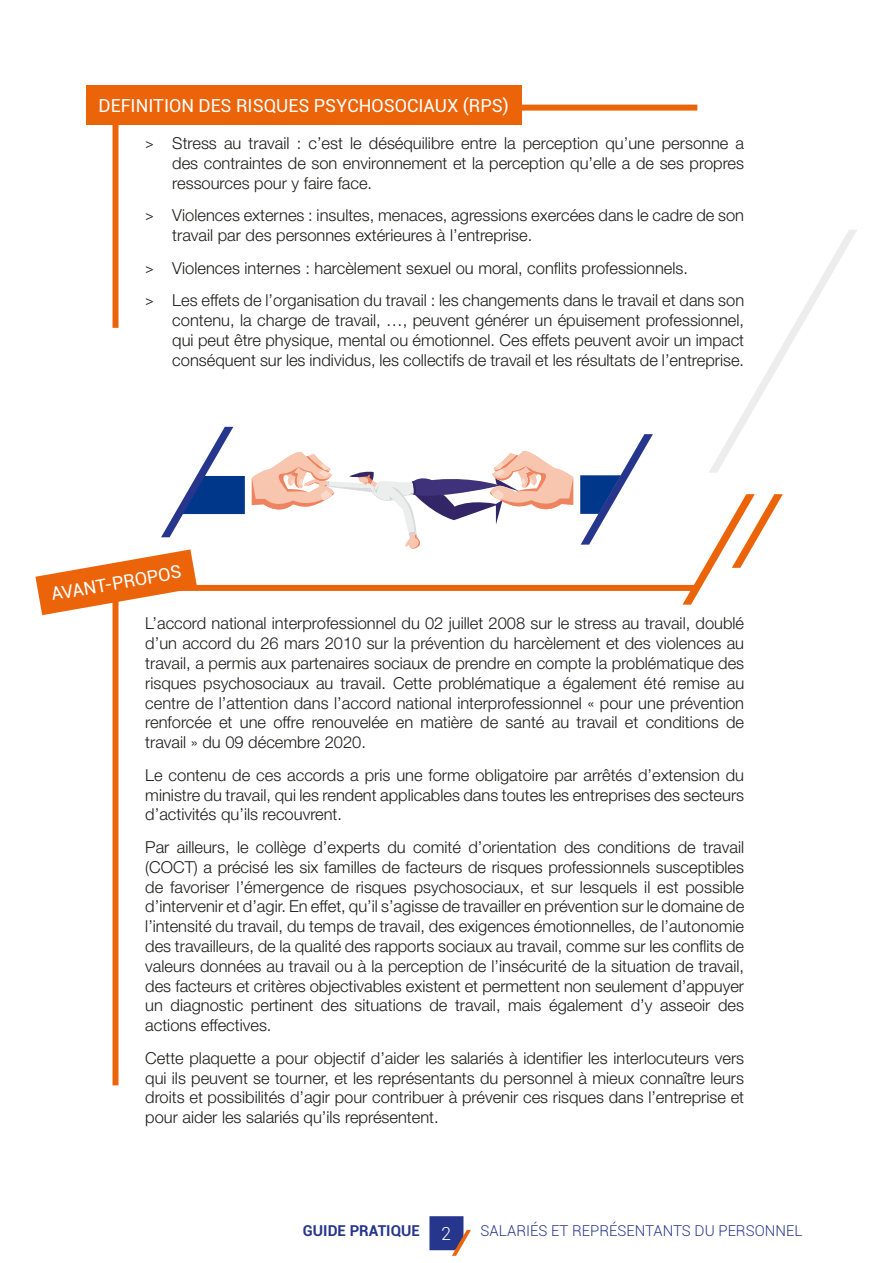
<style>
.page{position:relative;width:893px;height:1263px;background:#fff}
.page>*{position:absolute;margin:0;border:0;box-sizing:border-box;transform-origin:0 0}
.t1{font:18px "Roboto";color:#fff}
.t2{font:300 16.5px/19.8px "Helvetica Neue LT Std";color:#1d1d1b;text-align:justify}
.t3{font:300 15px "Roboto";color:#26368c}
.t4{font:700 15px "Roboto";color:#26368c}
.s1{font-family:"Roboto"}
.s2{font-weight:300;font-size:18px;color:#fff}
</style>
<div class="page">
<svg style="left:429px;top:1216px;width:42px;height:40px"></svg>
<svg style="left:112px;top:615px;width:7px;height:471px;background:#ee7a2c"></svg>
<svg style="left:110px;top:104px;width:588px;height:126px"></svg>
<div style="left:86px;top:85px;width:436px;height:39px;background:#ec6409"></div>
<svg style="left:35px;top:230px;width:822px;height:385px"></svg>
<p class="t1" style="left:99px;top:93px;width:412px">DEFINITION DES RISQUES PSYCHOSOCIAUX (RPS)</p>
<p class="t2" style="left:172px;top:133px;width:573px;text-indent:-27px"><span class="s1">&gt;</span> Stress au travail : c’est le déséquilibre entre la perception qu’une personne a des contraintes de son environnement et la perception qu’elle a de ses propres ressources pour y faire face.</p>
<p class="t2" style="left:172px;top:205px;width:573px;text-indent:-27px"><span class="s1">&gt;</span> Violences externes : insultes, menaces, agressions exercées dans le cadre de son travail par des personnes extérieures à l’entreprise.</p>
<p class="t2" style="left:145px;top:251px;width:600px;line-height:32.5px"><span class="s1">&gt;</span> Violences internes : harcèlement sexuel ou moral, conflits professionnels.<br><span class="s1">&gt;</span> Les effets de l’organisation du travail : les changements dans le travail et dans son</p>
<p class="t2" style="left:172px;top:310px;width:573px">contenu, la charge de travail, …, peuvent générer un épuisement professionnel, qui peut être physique, mental ou émotionnel. Ces effets peuvent avoir un impact conséquent sur les individus, les collectifs de travail et les résultats de l’entreprise.</p>
<p class="t1" style="left:49px;top:582px;width:133px;rotate:-10deg">AVANT-PROPOS</p>
<p class="t2" style="left:145px;top:613px;width:600px">L’accord national interprofessionnel du 02 juillet 2008 sur le stress au travail, doublé d’un accord du 26 mars 2010 sur la prévention du harcèlement et des violences au travail, a permis aux partenaires sociaux de prendre en compte la problématique des risques psychosociaux au travail. Cette problématique a également été remise au centre de l’attention dans l’accord national interprofessionnel « pour une prévention renforcée et une offre renouvelée en matière de santé au travail et conditions de travail » du 09 décembre 2020.</p>
<p class="t2" style="left:145px;top:765px;width:600px">Le contenu de ces accords a pris une forme obligatoire par arrêtés d’extension du ministre du travail, qui les rendent applicables dans toutes les entreprises des secteurs d’activités qu’ils recouvrent.</p>
<p class="t2" style="left:145px;top:837px;width:600px">Par ailleurs, le collège d’experts du comité d’orientation des conditions de travail (COCT) a précisé les six familles de facteurs de risques professionnels susceptibles de favoriser l’émergence de risques psychosociaux, et sur lesquels il est possible d’intervenir et d’agir. En effet, qu’il s’agisse de travailler en prévention sur le domaine de l’intensité du travail, du temps de travail, des exigences émotionnelles, de l’autonomie des travailleurs, de la qualité des rapports sociaux au travail, comme sur les conflits de valeurs données au travail ou à la perception de l’insécurité de la situation de travail, des facteurs et critères objectivables existent et permettent non seulement d’appuyer un diagnostic pertinent des situations de travail, mais également d’y asseoir des actions effectives.</p>
<p class="t2" style="left:145px;top:1048px;width:600px">Cette plaquette a pour objectif d’aider les salariés à identifier les interlocuteurs vers qui ils peuvent se tourner, et les représentants du personnel à mieux connaître leurs droits et possibilités d’agir pour contribuer à prévenir ces risques dans l’entreprise et pour aider les salariés qu’ils représentent.</p>
<p class="t4" style="left:303px;top:1220px;width:150px">GUIDE PRATIQUE <span class="s2">2</span></p>
<p class="t3" style="left:480px;top:1220px;width:324px">SALARIÉS ET REPRÉSENTANTS DU PERSONNEL</p>
</div>
